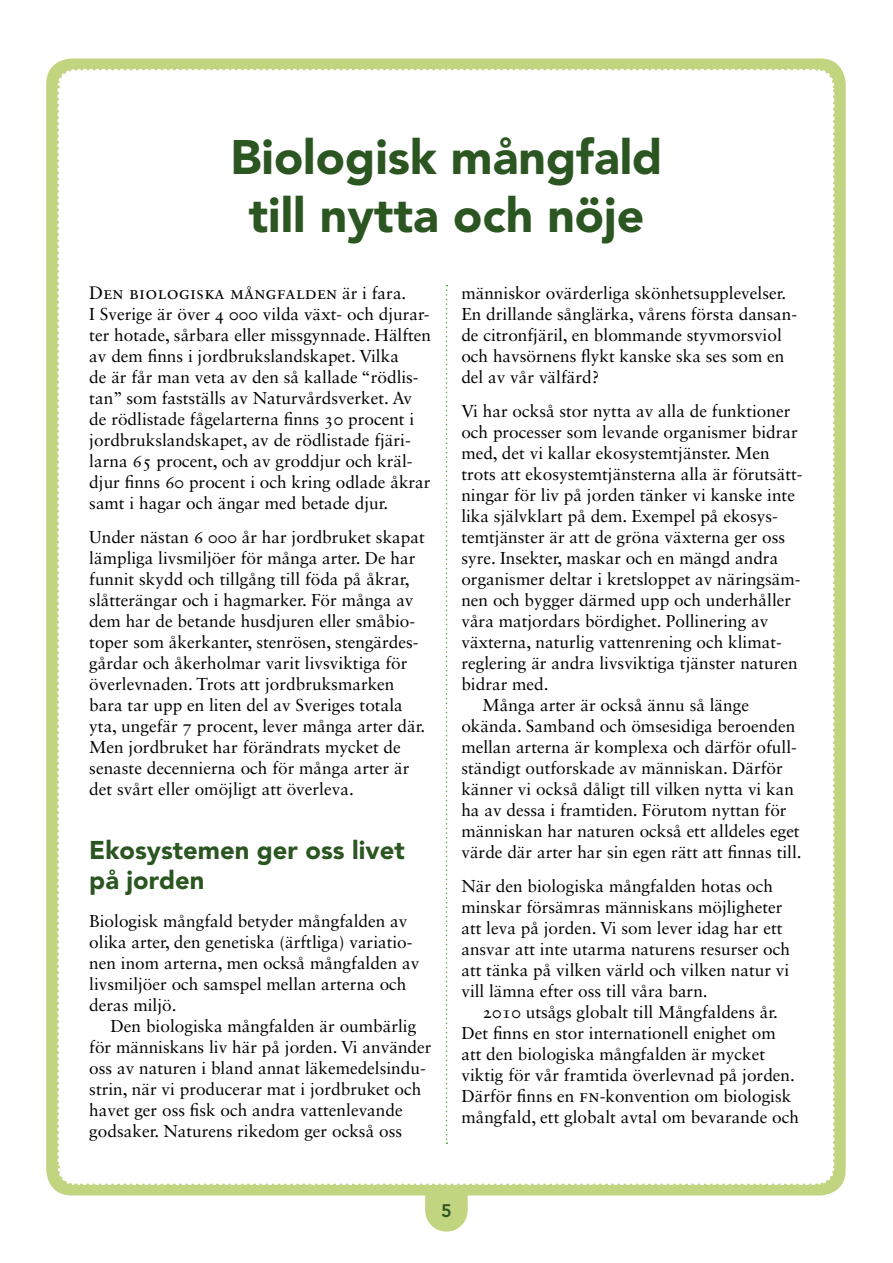
<style>
.page{position:relative;width:893px;height:1263px;background:#fff}
.page>*{position:absolute;margin:0;border:0;box-sizing:border-box;transform-origin:0 0}
.t1{font:900 48px/57.6px "Avenir";color:#2b5521;text-align:center}
.t2{font:900 25.5px/30px "Avenir";color:#2b5521}
.t3{font:18px "Sabon Roman SC";letter-spacing:.01em;color:#000}
.t4{font:800 18px "Avenir";color:#2b5521}
.t5{font:17.25px/21px "Sabon LT Std";color:#000}
.s1{font-family:"Sabon LT Std";font-size:17.25px}
.s2{font-family:"Sabon Roman SC";font-size:18px}
</style>
<div class="page">
<div style="left:46px;top:58px;width:800px;height:1137px;background:#c1d47f;border-radius:26px"></div>
<div style="left:54px;top:69px;width:783px;height:1162px;background:#fff"></div>
<h1 class="t1" style="left:230px;top:128px;width:434px">Biologisk mångfald till nytta och nöje</h1>
<p class="t3" style="left:89px;top:283px;width:319px">Den biologiska mångfalden <span class="s1">är i fara.</span></p>
<p class="t5" style="left:89px;top:304px;width:343px">I Sverige är över 4 000 vilda växt- och djurar&shy;ter hotade, sårbara eller missgynnade. Hälften av dem finns i jordbrukslandskapet. Vilka<br>de är får man veta av den så kallade “rödlis&shy;tan” som fastställs av Naturvårdsverket. Av de rödlistade fågelarterna finns 30 procent i jordbrukslandskapet, av de rödlistade fjäri&shy;larna 65 procent, och av groddjur och kräl&shy;djur finns 60 procent i och kring odlade åkrar samt i hagar och ängar med betade djur.</p>
<p class="t5" style="left:89px;top:526px;width:338px">Under nästan 6 000 år har jordbruket skapat lämpliga livsmiljöer för många arter. De har funnit skydd och tillgång till föda på åkrar, slåtterängar och i hagmarker. För många av dem har de betande husdjuren eller småbio&shy;toper som åkerkanter, stenrösen, stengärdes&shy;gårdar och åkerholmar varit livsviktiga för överlevnaden. Trots att jordbruksmarken bara tar upp en liten del av Sveriges totala yta, ungefär 7 procent, lever många arter där.<br>Men jordbruket har förändrats mycket de senaste decennierna och för många arter är det svårt eller omöjligt att överleva.</p>
<h2 class="t2" style="left:89px;top:835px;width:317px">Ekosystemen ger oss livet på jorden</h2>
<p class="t5" style="left:89px;top:911px;width:331px">Biologisk mångfald betyder mångfalden av olika arter, den genetiska (ärftliga) variatio&shy;nen inom arterna, men också mångfalden av livsmiljöer och samspel mellan arterna och deras miljö.</p>
<p class="t5" style="left:89px;top:1016px;width:344px;text-indent:21px">Den biologiska mångfalden är oumbärlig för människans liv här på jorden. Vi använder oss av naturen i bland annat läkemedelsindu&shy;strin, när vi producerar mat i jordbruket och havet ger oss fisk och andra vattenlevande godsaker. Naturens rikedom ger också oss</p>
<p class="t5" style="left:461px;top:283px;width:337px">människor ovärderliga skönhetsupplevelser.<br>En drillande sånglärka, vårens första dansan&shy;de citronfjäril, en blommande styvmorsviol och havsörnens flykt kanske ska ses som en del av vår välfärd?</p>
<p class="t5" style="left:461px;top:400px;width:331px">Vi har också stor nytta av alla de funktioner</p>
<p class="t5" style="left:461px;top:421px;width:338px">och processer som levande organismer bidrar</p>
<p class="t5" style="left:461px;top:442px;width:310px">med, det vi kallar ekosystemtjänster. Men</p>
<p class="t5" style="left:461px;top:463px;width:343px">trots att ekosystemtjänsterna alla är förutsätt-</p>
<p class="t5" style="left:461px;top:484px;width:335px">ningar för liv på jorden tänker vi kanske inte</p>
<p class="t5" style="left:461px;top:505px;width:318px">lika självklart på dem. Exempel på ekosys-</p>
<p class="t5" style="left:461px;top:526px;width:325px">temtjänster är att de gröna växterna ger oss</p>
<p class="t5" style="left:461px;top:547px;width:318px">syre. Insekter, maskar och en mängd andra</p>
<p class="t5" style="left:461px;top:568px;width:341px">organismer deltar i kretsloppet av näringsäm-</p>
<p class="t5" style="left:461px;top:589px;width:331px">nen och bygger därmed upp och underhåller</p>
<p class="t5" style="left:461px;top:610px;width:309px">våra matjordars bördighet. Pollinering av</p>
<p class="t5" style="left:461px;top:631px;width:322px">växterna, naturlig vattenrening och klimat-</p>
<p class="t5" style="left:461px;top:652px;width:338px">reglering är andra livsviktiga tjänster naturen</p>
<p class="t5" style="left:461px;top:673px;width:89px">bidrar med.</p>
<p class="t5" style="left:483px;top:694px;width:268px">Många arter är också ännu så länge</p>
<p class="t5" style="left:461px;top:715px;width:335px">okända. Samband och ömsesidiga beroenden</p>
<p class="t5" style="left:461px;top:736px;width:337px">mellan arterna är komplexa och därför ofull-</p>
<p class="t5" style="left:461px;top:757px;width:323px">ständigt outforskade av människan. Därför</p>
<p class="t5" style="left:461px;top:778px;width:334px">känner vi också dåligt till vilken nytta vi kan</p>
<p class="t5" style="left:461px;top:799px;width:327px">ha av dessa i framtiden. Förutom nyttan för</p>
<p class="t5" style="left:461px;top:820px;width:340px">människan har naturen också ett alldeles eget</p>
<p class="t5" style="left:461px;top:841px;width:342px">värde där arter har sin egen rätt att finnas till.</p>
<p class="t5" style="left:461px;top:875px;width:330px">När den biologiska mångfalden hotas och minskar försämras människans möjligheter att leva på jorden. Vi som lever idag har ett ansvar att inte utarma naturens resurser och att tänka på vilken värld och vilken natur vi vill lämna efter oss till våra barn.</p>
<p class="t5" style="left:461px;top:1001px;width:339px;text-indent:21px">2010 utsågs globalt till Mångfaldens år.<br>Det finns en stor internationell enighet om att den biologiska mångfalden är mycket viktig för vår framtida överlevnad på jorden.<br>Därför finns en <span class="s2">fn</span>-konvention om biologisk mångfald, ett globalt avtal om bevarande och</p>
<p class="t4" style="left:441px;top:1200px;width:12px">5</p>
</div>
